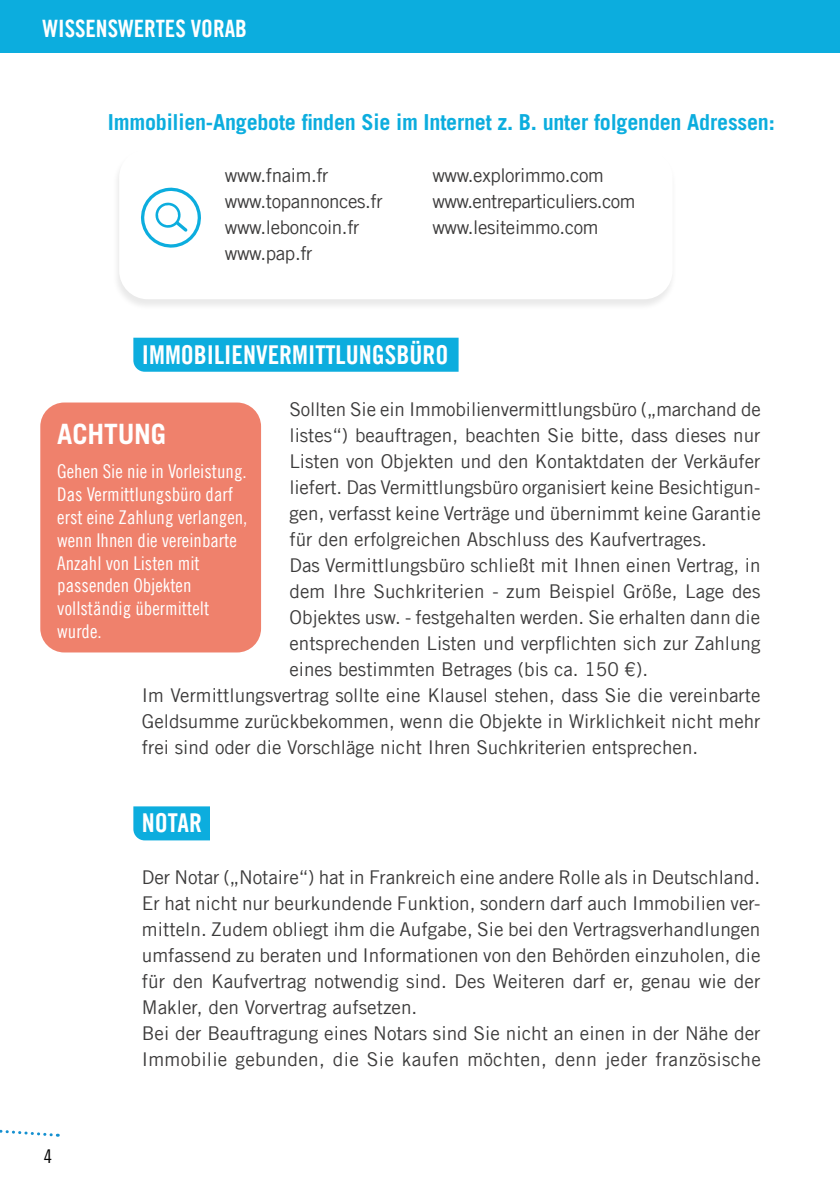
<style>
.page{position:relative;width:840px;height:1191px;background:#fff}
.page>*{position:absolute;margin:0;border:0;box-sizing:border-box;transform-origin:0 0}
.t1{font:700 28px "Trade Gothic LT Com";letter-spacing:-.005em;color:#fff}
.t2{font:26px "Trade Gothic LT Com Bd Cn 20";color:#fff}
.RUB_page_photo{font:24px "Trade Gothic LT Com Bd Cn 20";color:#fff}
.Petit_titre{font:700 22px "Trade Gothic LT Com";letter-spacing:-.01em;color:#0cadde}
.TEXTE{font:19px/26px "Trade Gothic LT Com";color:#3c3b3b;text-align:justify}
.t3{font:19px/22.8px "Trade Gothic LT Com Cn 18";color:#fff}
.TEXTE-2{font:19px "Trade Gothic LT Com";letter-spacing:-.02em;color:#3c3b3b}
.TEXTE-3{font:19px "Trade Gothic LT Com";letter-spacing:-.03em;color:#3c3b3b}
.t4{font:19px "Trade Gothic LT Com Cn 18";color:#000}
</style>
<div class="page">
<div style="left:112px;top:150px;width:564px;height:160px;background:#f4f4f4"></div>
<div style="left:119px;top:149px;width:553px;height:150px;background:#fff;border-radius:29px"></div>
<div style="left:133px;top:338px;width:325px;height:34px;background:#0cadde"></div>
<div style="left:133px;top:806px;width:77px;height:34px;background:#0cadde"></div>
<div style="left:0;top:0;width:839px;height:52px;background:#0cadde"></div>
<div style="left:40px;top:402px;width:221px;height:250px;background:#ef816c;border-radius:24px"></div>
<svg style="left:141px;top:187px;width:60px;height:61px"></svg>
<svg style="left:0;top:1129px;width:58px;height:8px"></svg>
<p class="RUB_page_photo" style="left:43px;top:14px;width:206px">WISSENSWERTES VORAB</p>
<p class="Petit_titre" style="left:108px;top:109px;width:668px">Immobilien-Angebote finden Sie im Internet z. B. unter folgenden Adressen:</p>
<p class="TEXTE-2" style="left:225px;top:164px;width:105px">www.fnaim.fr</p>
<p class="TEXTE-2" style="left:225px;top:190px;width:159px">www.topannonces.fr</p>
<p class="TEXTE-2" style="left:225px;top:216px;width:136px">www.leboncoin.fr</p>
<p class="TEXTE" style="left:225px;top:240px;width:89px">www.pap.fr</p>
<p class="TEXTE-2" style="left:432px;top:164px;width:173px">www.explorimmo.com</p>
<p class="TEXTE-3" style="left:432px;top:190px;width:204px">www.entreparticuliers.com</p>
<p class="TEXTE-2" style="left:432px;top:216px;width:168px">www.lesiteimmo.com</p>
<p class="t2" style="left:142px;top:339px;width:308px">IMMOBILIENVERMITTLUNGSBÜRO</p>
<p class="TEXTE" style="left:289px;top:396px;width:472px">Sollten Sie ein Immobilienvermittlungsbüro („marchand de listes“) beauftragen, beachten Sie bitte, dass dieses nur Listen von Objekten und den Kontaktdaten der Verkäufer liefert. Das Vermittlungsbüro organisiert keine Besichtigun&shy;gen, verfasst keine Verträge und übernimmt keine Garantie für den erfolgreichen Abschluss des Kaufvertrages.</p>
<p class="TEXTE" style="left:289px;top:552px;width:472px">Das Vermittlungsbüro schließt mit Ihnen einen Vertrag, in dem Ihre Suchkriterien - zum Beispiel Größe, Lage des Objektes usw. - festgehalten werden. Sie erhalten dann die entsprechenden Listen und verpflichten sich zur Zahlung eines bestimmten Betrages (bis ca. 150 €).</p>
<p class="TEXTE" style="left:142px;top:682px;width:619px">Im Vermittlungsvertrag sollte eine Klausel stehen, dass Sie die vereinbarte Geldsumme zurückbekommen, wenn die Objekte in Wirklichkeit nicht mehr frei sind oder die Vorschläge nicht Ihren Suchkriterien entsprechen.</p>
<h1 class="t1" style="left:57px;top:417px;width:110px">ACHTUNG</h1>
<p class="t3" style="left:57px;top:460px;width:191px">Gehen Sie nie in Vorleistung.<br>Das Vermittlungsbüro darf erst eine Zahlung verlangen, wenn Ihnen die vereinbarte<br>Anzahl von Listen mit passenden Objekten vollständig übermittelt wurde.</p>
<p class="t4" style="left:44px;top:1144px;width:10px">4</p>
<p class="t2" style="left:142px;top:807px;width:62px">NOTAR</p>
<p class="TEXTE" style="left:142px;top:864px;width:619px">Der Notar („Notaire“) hat in Frankreich eine andere Rolle als in Deutschland.<br>Er hat nicht nur beurkundende Funktion, sondern darf auch Immobilien ver&shy;mitteln. Zudem obliegt ihm die Aufgabe, Sie bei den Vertragsverhandlungen umfassend zu beraten und Informationen von den Behörden einzuholen, die für den Kaufvertrag notwendig sind. Des Weiteren darf er, genau wie der Makler, den Vorvertrag aufsetzen.</p>
<p class="TEXTE" style="left:142px;top:1020px;width:620px">Bei der Beauftragung eines Notars sind Sie nicht an einen in der Nähe der<br>Immobilie gebunden, die Sie kaufen möchten, denn jeder französische</p>
</div>
